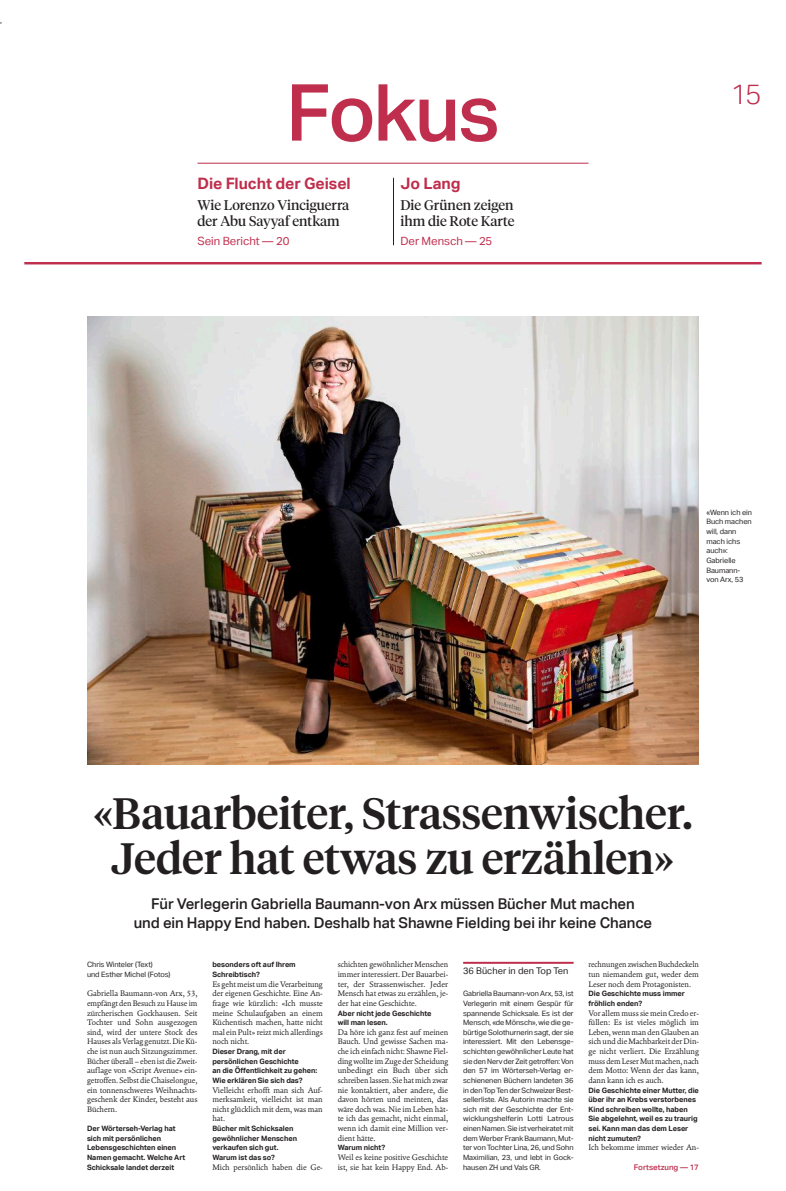
<style>
.page{position:relative;width:786px;height:1191px;background:#fff}
.page>*{position:absolute;margin:0;border:0;box-sizing:border-box;transform-origin:0 0}
.t1{font:500 78.75px "Aktiv Grotesk";letter-spacing:-.03em;color:#bf2e4c}
.t2{font:500 43.75px/45.5px "Tiempos Headline";letter-spacing:-.005em;color:#231f20;text-align:center}
.t3{font:300 28px "Aktiv Grotesk";color:#bf2e4c}
.t4{font:700 15.75px "Aktiv Grotesk";letter-spacing:-.005em;color:#bf2e4c}
.t5{font:500 14.88px/19.2px "Aktiv Grotesk";letter-spacing:-.005em;color:#231f20;text-align:center}
.t6{font:14px/15.8px "Tiempos Headline";color:#231f20}
.t7{font:11.38px "Aktiv Grotesk";color:#bf2e4c}
.t8{font:9.19px "Aktiv Grotesk";letter-spacing:.005em;color:#231f20}
.t9{font:8.05px/9.6px "Cala";letter-spacing:-.005em;color:#231f20;text-align:justify}
.t10{font:500 7.88px "Aktiv Grotesk";letter-spacing:-.005em;color:#bf2e4c}
.t11{font:7.35px/9.6px "Aktiv Grotesk";letter-spacing:-.005em;color:#231f20}
.t12{font:700 7.35px/9.6px "Aktiv Grotesk";letter-spacing:-.005em;color:#231f20}
</style>
<div class="page">
<hr style="left:24px;top:262px;width:737px;height:2px;background:#bf2e4c">
<hr style="left:197px;top:163px;width:391px;height:1px;background:#bf2e4c">
<hr style="left:393px;top:178px;width:1px;height:67px;background:#231f20">
<img style="left:87px;top:317px;width:611px;height:447px">
<hr style="left:463px;top:961px;width:110px;height:2px;background:#bf2e4c">
<h1 class="t1" style="left:286px;top:68px;width:215px">Fokus</h1>
<h3 class="t4" style="left:197px;top:174px;width:155px">Die Flucht der Geisel</h3>
<h3 class="t6" style="left:197px;top:197px;width:153px">Wie Lorenzo Vinciguerra der Abu Sayyaf entkam</h3>
<h3 class="t7" style="left:197px;top:235px;width:93px">Sein Bericht — 20</h3>
<h3 class="t4" style="left:400px;top:174px;width:62px">Jo Lang</h3>
<h3 class="t6" style="left:400px;top:197px;width:116px">Die Grünen zeigen ihm die Rote Karte</h3>
<h3 class="t7" style="left:400px;top:235px;width:93px">Der Mensch — 25</h3>
<h3 class="t3" style="left:730px;top:79px;width:32px">15</h3>
<p class="t11" style="left:706px;top:507px;width:47px">«Wenn ich ein<br>Buch machen will, dann mach ichs auch»:<br>Gabrielle<br>Baumann&shy;von Arx, 53</p>
<h2 class="t2" style="left:93px;top:788px;width:600px">«Bauarbeiter, Strassenwischer.<br>Jeder hat etwas zu erzählen»</h2>
<h3 class="t5" style="left:134px;top:893px;width:520px">Für Verlegerin Gabriella Baumann-von Arx müssen Bücher Mut machen<br>und ein Happy End haben. Deshalb hat Shawne Fielding bei ihr keine Chance</h3>
<p class="t11" style="left:87px;top:960px;width:85px">Chris Winteler (Text)<br>und Esther Michel (Fotos)</p>
<p class="t9" style="left:87px;top:988px;width:112px">Gabriella Baumann-von Arx, 53, empfängt den Besuch zu Hause im zürcherischen Gockhausen. Seit Tochter und Sohn ausgezogen sind, wird der untere Stock des Hauses als Verlag genutzt. Die Kü&shy;che ist nun auch Sitzungszimmer.<br>Bücher überall – eben ist die Zweit&shy;auflage von «Script Avenue» ein&shy;getroffen. Selbst die Chaiselongue, ein tonnenschweres Weihnachts&shy;geschenk der Kinder, besteht aus Büchern.</p>
<p class="t12" style="left:87px;top:1123px;width:100px">Der Wörterseh-Verlag hat sich mit persönlichen<br>Lebensgeschichten einen<br>Namen gemacht. Welche Art<br>Schicksale landet derzeit</p>
<p class="t12" style="left:212px;top:960px;width:85px">besonders oft auf Ihrem<br>Schreibtisch?</p>
<p class="t9" style="left:212px;top:979px;width:112px">Es geht meist um die Verarbeitung der eigenen Geschichte. Eine An&shy;frage wie kürzlich: «Ich musste meine Schulaufgaben an einem Küchentisch machen, hatte nicht mal ein Pult» reizt mich allerdings noch nicht.</p>
<p class="t12" style="left:212px;top:1046px;width:106px">Dieser Drang, mit der persönlichen Geschichte<br>an die Öffentlichkeit zu gehen:<br>Wie erklären Sie sich das?</p>
<p class="t9" style="left:212px;top:1085px;width:112px">Vielleicht erhofft man sich Auf&shy;merksamkeit, vielleicht ist man nicht glücklich mit dem, was man hat.</p>
<p class="t12" style="left:212px;top:1123px;width:86px">Bücher mit Schicksalen gewöhnlicher Menschen verkaufen sich gut.<br>Warum ist das so?</p>
<p class="t9" style="left:212px;top:1162px;width:112px">Mich persönlich haben die Ge-</p>
<p class="t9" style="left:337px;top:959px;width:112px">schichten gewöhnlicher Menschen immer interessiert. Der Bauarbei&shy;ter, der Strassenwischer. Jeder Mensch hat etwas zu erzählen, je&shy;der hat eine Geschichte.</p>
<p class="t12" style="left:337px;top:1008px;width:95px">Aber nicht jede Geschichte will man lesen.</p>
<p class="t9" style="left:337px;top:1027px;width:112px">Da höre ich ganz fest auf meinen Bauch. Und gewisse Sachen ma&shy;che ich einfach nicht: Shawne Fiel&shy;ding wollte im Zuge der Scheidung unbedingt ein Buch über sich schreiben lassen. Sie hat mich zwar nie kontaktiert, aber andere, die davon hörten und meinten, das wäre doch was. Nie im Leben hät&shy;te ich das gemacht, nicht einmal, wenn ich damit eine Million ver&shy;dient hätte.</p>
<p class="t12" style="left:337px;top:1142px;width:49px">Warum nicht?</p>
<p class="t9" style="left:337px;top:1152px;width:112px">Weil es keine positive Geschichte ist, sie hat kein Happy End. Ab-</p>
<p class="t8" style="left:463px;top:965px;width:107px">36 Bücher in den Top Ten</p>
<p class="t11" style="left:463px;top:989px;width:112px;text-align:justify">Gabriella Baumann-von Arx, 53, ist Verlegerin mit einem Gespür für spannende Schicksale. Es ist der Mensch, «de Mönsch», wie die ge&shy;bürtige Solothurnerin sagt, der sie interessiert. Mit den Lebensge&shy;schichten gewöhnlicher Leute hat sie den Nerv der Zeit getroffen: Von den 57 im Wörterseh-Verlag er&shy;schienenen Büchern landeten 36 in den Top Ten der Schweizer Best&shy;sellerliste. Als Autorin machte sie sich mit der Geschichte der Ent&shy;wicklungshelferin Lotti Latrous einen Namen. Sie ist verheiratet mit dem Werber Frank Baumann, Mut&shy;ter von Tochter Lina, 26, und Sohn Maximilian, 23, und lebt in Gock&shy;hausen ZH und Vals GR.</p>
<p class="t9" style="left:588px;top:959px;width:112px">rechnungen zwischen Buchdeckeln tun niemandem gut, weder dem Leser noch dem Protagonisten.</p>
<p class="t12" style="left:588px;top:988px;width:98px">Die Geschichte muss immer fröhlich enden?</p>
<p class="t9" style="left:588px;top:1008px;width:112px">Vor allem muss sie mein Credo er&shy;füllen: Es ist vieles möglich im Leben, wenn man den Glauben an sich und die Machbarkeit der Din&shy;ge nicht verliert. Die Erzählung muss dem Leser Mut machen, nach dem Motto: Wenn der das kann, dann kann ich es auch.</p>
<p class="t12" style="left:588px;top:1085px;width:112px">Die Geschichte einer Mutter, die über ihr an Krebs verstorbenes<br>Kind schreiben wollte, haben<br>Sie abgelehnt, weil es zu traurig sei. Kann man das dem Leser nicht zumuten?</p>
<p class="t9" style="left:588px;top:1142px;width:112px">Ich bekomme immer wieder An-</p>
<p class="t10" style="left:633px;top:1162px;width:66px">Fortsetzung — 17</p>
</div>
